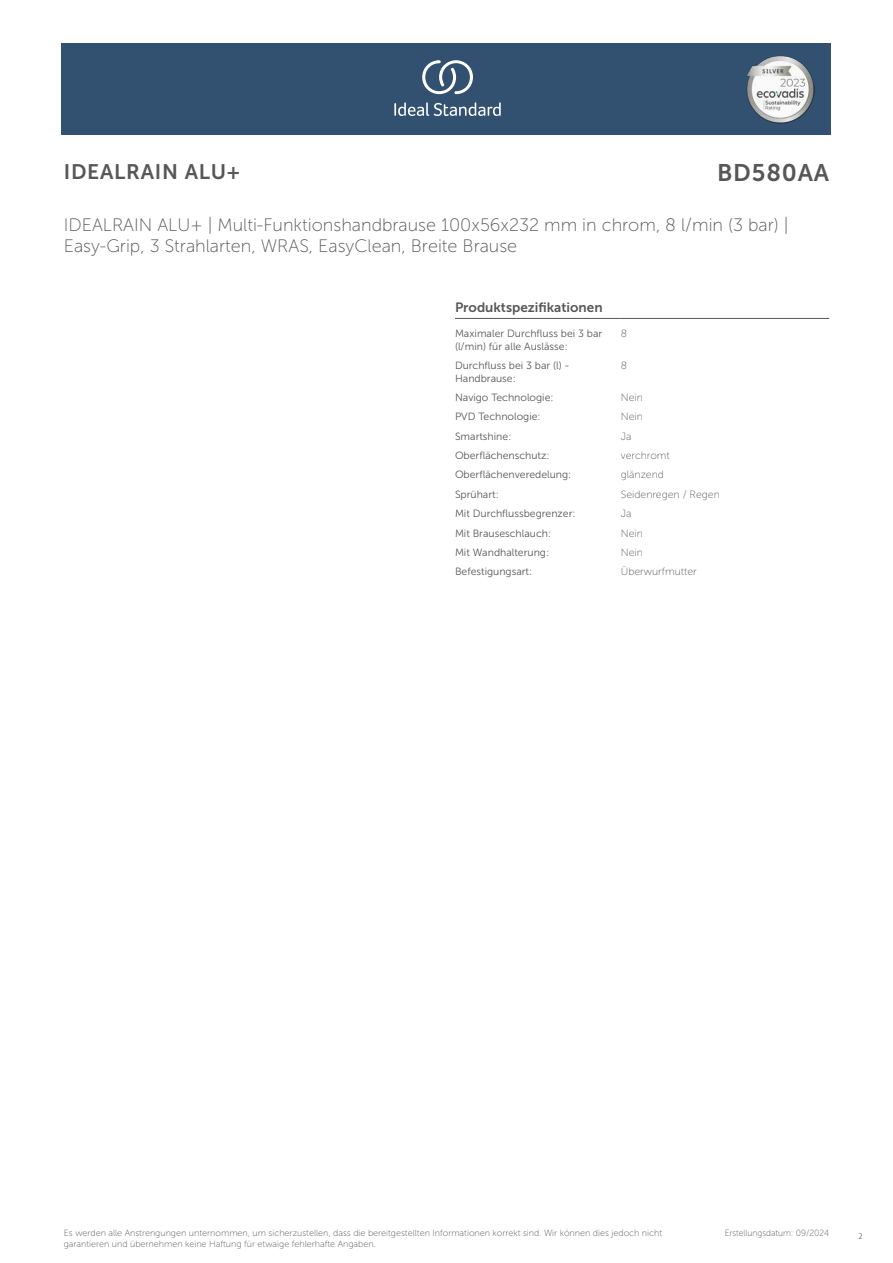
<style>
.page{position:relative;width:893px;height:1263px;background:#fff}
.page>*{position:absolute;margin:0;border:0;box-sizing:border-box;transform-origin:0 0}
.t1{font:24px "Museo Sans 700";letter-spacing:.035em;color:#575756}
.t2{font:21px "Museo Sans 700";letter-spacing:.035em;color:#575756}
.t3{font:18px/21.6px "Museo Sans 100";color:#575756}
.t4{font:13.5px "Museo Sans 700";color:#575756}
.t5{font:10.5px/12.6px "Museo Sans 300";color:#575756}
.t6{font:10.5px "Museo Sans 100";color:#575756}
.t7{font:9px/10.8px "Museo Sans 100";color:#575756}
.t8{font:9px "Museo Sans 100";color:#575756;scale:.95 1}
.t9{font:300 9px "Calibri";color:#575756;scale:.95 1}
</style>
<div class="page">
<div style="left:62px;top:43px;width:769px;height:91px;background:#325070"></div>
<hr style="left:455px;top:318px;width:166px;height:1px;background:#575756">
<hr style="left:621px;top:318px;width:208px;height:1px;background:#575756">
<svg style="left:394px;top:102px;width:107px;height:14px"></svg>
<svg style="left:422px;top:60px;width:51px;height:34px"></svg>
<img style="left:746px;top:56px;width:68px;height:67px">
<h2 class="t2" style="left:64px;top:160px;width:178px">IDEALRAIN ALU+</h2>
<h1 class="t1" style="left:717px;top:160px;width:114px">BD580AA</h1>
<h3 class="t3" style="left:64px;top:214px;width:726px">IDEALRAIN ALU+ | Multi-Funktionshandbrause 100x56x232 mm in chrom, 8 l/min (3 bar) |<br>Easy-Grip, 3 Strahlarten, WRAS, EasyClean, Breite Brause</h3>
<p class="t4" style="left:455px;top:300px;width:149px">Produktspezifikationen</p>
<p class="t5" style="left:455px;top:327px;width:149px">Maximaler Durchfluss bei 3 bar (l/min) für alle Auslässe:</p>
<p class="t6" style="left:621px;top:328px;width:8px">8</p>
<p class="t5" style="left:455px;top:359px;width:116px">Durchfluss bei 3 bar (l) -<br>Handbrause:</p>
<p class="t6" style="left:621px;top:360px;width:8px">8</p>
<p class="t5" style="left:455px;top:391px;width:100px">Navigo Technologie:</p>
<p class="t6" style="left:621px;top:392px;width:24px">Nein</p>
<p class="t5" style="left:455px;top:411px;width:87px">PVD Technologie:</p>
<p class="t6" style="left:621px;top:411px;width:24px">Nein</p>
<p class="t5" style="left:455px;top:430px;width:58px">Smartshine:</p>
<p class="t6" style="left:621px;top:431px;width:12px">Ja</p>
<p class="t5" style="left:455px;top:449px;width:96px">Oberflächenschutz:</p>
<p class="t6" style="left:621px;top:450px;width:50px">verchromt</p>
<p class="t5" style="left:455px;top:469px;width:118px">Oberflächenveredelung:</p>
<p class="t6" style="left:621px;top:469px;width:45px">glänzend</p>
<p class="t5" style="left:455px;top:488px;width:45px">Sprühart:</p>
<p class="t6" style="left:621px;top:489px;width:101px">Seidenregen / Regen</p>
<p class="t5" style="left:455px;top:507px;width:122px">Mit Durchflussbegrenzer:</p>
<p class="t6" style="left:621px;top:508px;width:12px">Ja</p>
<p class="t5" style="left:455px;top:527px;width:98px">Mit Brauseschlauch:</p>
<p class="t6" style="left:621px;top:527px;width:24px">Nein</p>
<p class="t5" style="left:455px;top:546px;width:96px">Mit Wandhalterung:</p>
<p class="t6" style="left:621px;top:547px;width:24px">Nein</p>
<p class="t5" style="left:455px;top:565px;width:79px">Befestigungsart:</p>
<p class="t6" style="left:621px;top:566px;width:77px">Überwurfmutter</p>
<p class="t7" style="left:64px;top:1227px;width:600px">Es werden alle Anstrengungen unternommen, um sicherzustellen, dass die bereitgestellten Informationen korrekt sind. Wir können dies jedoch nicht garantieren und übernehmen keine Haftung für etwaige fehlerhafte Angaben.</p>
<p class="t8" style="left:725px;top:1228px;width:111px">Erstellungsdatum: 09/2024</p>
<p class="t9" style="left:858px;top:1230px;width:6px">2</p>
</div>
